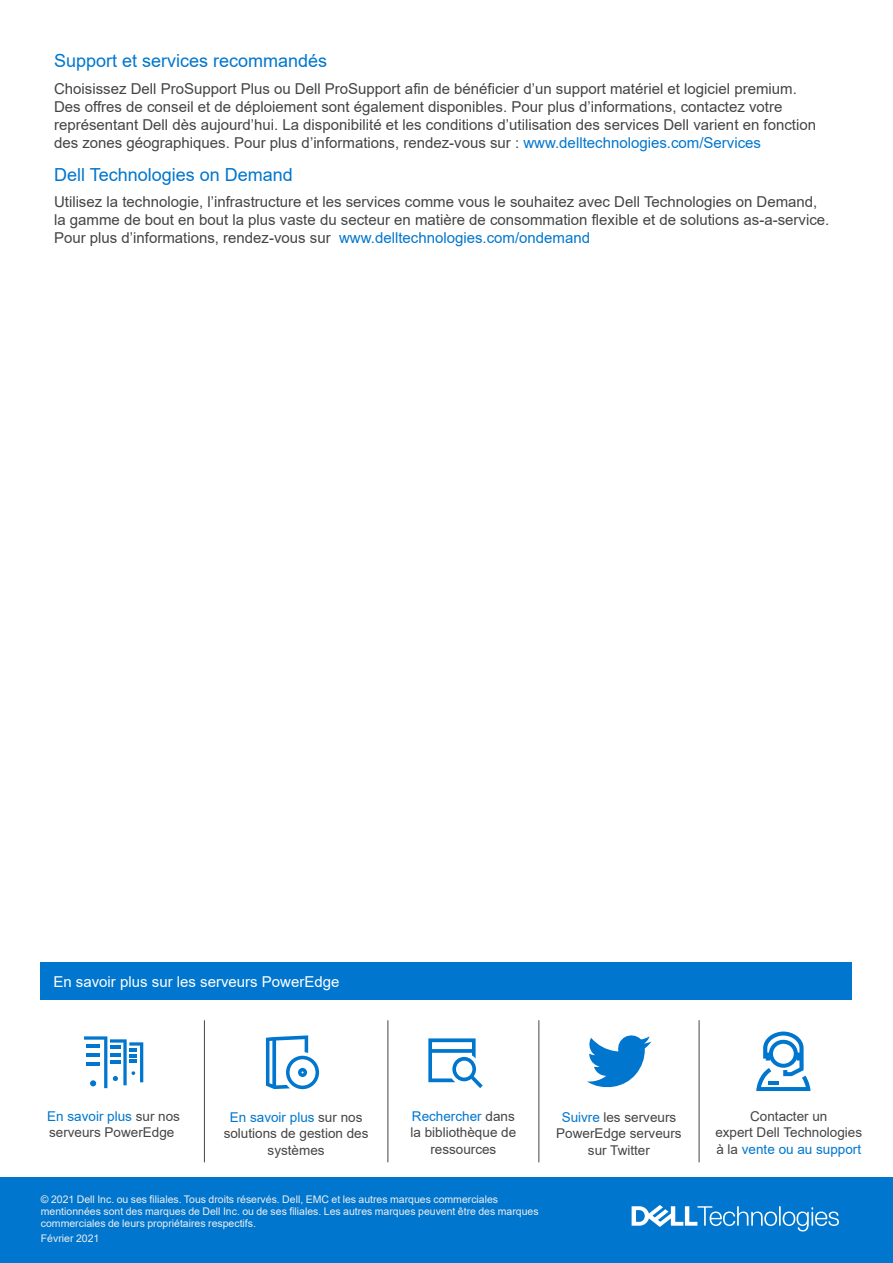
<style>
.page{position:relative;width:893px;height:1263px;background:#fff}
.page>*{position:absolute;margin:0;border:0;box-sizing:border-box;transform-origin:0 0}
.Heading_2{font:18px "Arial";color:#0076ce}
.Body_Text{font:15px/18px "Arial";color:#444}
.t1{font:15px "Arial";color:#fff}
.t2{font:13.5px/16.5px "Arial";color:#444;text-align:center}
.LAST_PAGE_Disclaimer{font:10.5px/12px "Arial";color:#eee}
.s1{color:#0076ce}
.s2{color:#fff}
</style>
<div class="page">
<div style="left:0;top:1177px;width:893px;height:86px;background:#0076ce"></div>
<hr style="left:204px;top:1020px;width:1px;height:142px;background:#444">
<hr style="left:388px;top:1020px;width:1px;height:142px;background:#444">
<hr style="left:539px;top:1020px;width:1px;height:142px;background:#444">
<div style="left:40px;top:962px;width:811px;height:38px;background:#0076ce"></div>
<hr style="left:699px;top:1020px;width:1px;height:142px;background:#444">
<svg style="left:756px;top:1031px;width:54px;height:60px"></svg>
<svg style="left:587px;top:1035px;width:64px;height:53px"></svg>
<svg style="left:84px;top:1036px;width:59px;height:52px"></svg>
<svg style="left:266px;top:1035px;width:53px;height:54px"></svg>
<svg style="left:428px;top:1038px;width:55px;height:50px"></svg>
<svg style="left:632px;top:1205px;width:207px;height:26px"></svg>
<p class="Heading_2" style="left:54px;top:48px;width:275px">Support et services recommandés</p>
<p class="Body_Text" style="left:54px;top:79px;width:763px">Choisissez Dell ProSupport Plus ou Dell ProSupport afin de bénéficier d’un support matériel et logiciel premium.<br>Des offres de conseil et de déploiement sont également disponibles. Pour plus d’informations, contactez votre représentant Dell dès aujourd’hui. La disponibilité et les conditions d’utilisation des services Dell varient en fonction des zones géographiques. Pour plus d’informations, rendez-vous sur : <span class="s1">www.delltechnologies.com/Services</span></p>
<p class="Heading_2" style="left:54px;top:162px;width:240px">Dell Technologies on Demand</p>
<p class="Body_Text" style="left:54px;top:193px;width:777px">Utilisez la technologie, l’infrastructure et les services comme vous le souhaitez avec Dell Technologies on Demand, la gamme de bout en bout la plus vaste du secteur en matière de consommation flexible et de solutions as-a-service.<br>Pour plus d’informations, rendez-vous sur <span class="s1">www.delltechnologies.com/ondemand</span></p>
<p class="t1" style="left:53px;top:971px;width:287px">En savoir plus sur les serveurs PowerEdge</p>
<p class="t2" style="left:47px;top:1108px;width:134px;text-align:left"><span class="s1">En savoir plus</span> sur nos serveurs PowerEdge<span class="s2">]</span></p>
<p class="t2" style="left:224px;top:1108px;width:146px"><span class="s1">En savoir plus</span> sur nos solutions de gestion des systèmes</p>
<p class="t2" style="left:715px;top:1108px;width:148px">Contacter un<br>expert Dell Technologies à la <span class="s1">vente ou au support</span></p>
<p class="t2" style="left:410px;top:1108px;width:107px"><span class="s1">Rechercher</span> dans la bibliothèque de ressources</p>
<p class="t2" style="left:556px;top:1108px;width:127px"><span class="s1">Suivre</span> les serveurs<br>PowerEdge serveurs sur Twitter</p>
<p class="LAST_PAGE_Disclaimer" style="left:41px;top:1194px;width:499px">© 2021 Dell Inc. ou ses filiales. Tous droits réservés. Dell, EMC et les autres marques commerciales mentionnées sont des marques de Dell Inc. ou de ses filiales. Les autres marques peuvent être des marques commerciales de leurs propriétaires respectifs.</p>
<p class="LAST_PAGE_Disclaimer" style="left:41px;top:1233px;width:60px">Février 2021</p>
</div>
